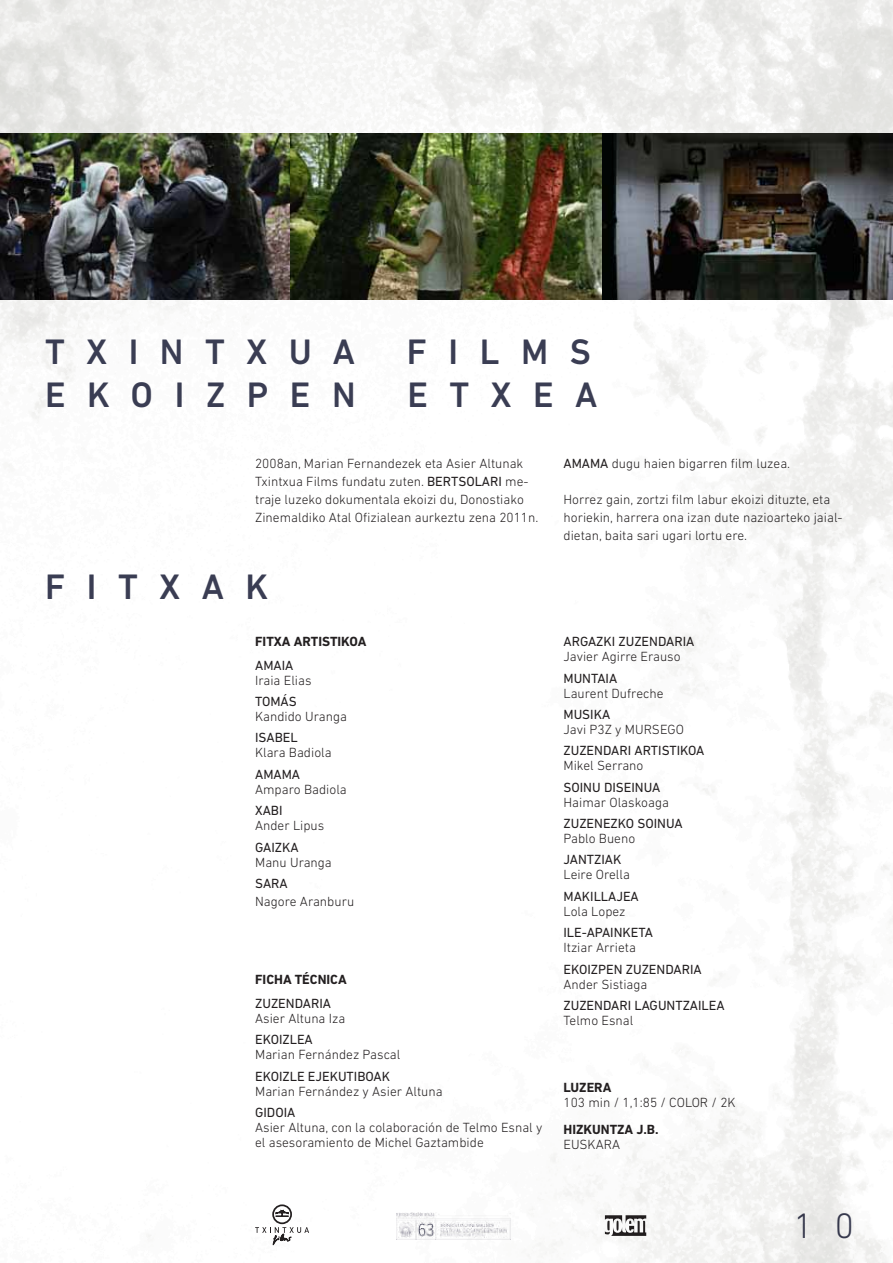
<style>
.page{position:relative;width:893px;height:1263px;background:#fff}
.page>*{position:absolute;margin:0;border:0;box-sizing:border-box;transform-origin:0 0}
.t1{font:500 36px "DIN Next LT Pro";letter-spacing:.6em;color:#3a3d53}
.t2{font:300 36px "DIN Next LT Pro";color:#3a3d53}
.t3{font:300 13.5px/18px "DIN Next LT Pro";color:#231f20}
.t4{font:13.5px "DIN Next LT Pro";color:#231f20}
.t5{font:700 13.5px "DIN Next LT Pro";color:#231f20}
.s1{font-weight:400}
</style>
<div class="page">
<img style="left:0;top:0;width:893px;height:1263px">
<img style="left:0;top:133px;width:893px;height:167px">
<h1 class="t1" style="left:45px;top:331px;width:311px">TXINTXUA</h1>
<h1 class="t1" style="left:407px;top:331px;width:186px">FILMS</h1>
<h1 class="t1" style="left:45px;top:374px;width:312px">EKOIZPEN</h1>
<h1 class="t1" style="left:407px;top:374px;width:192px">ETXEA</h1>
<p class="t3" style="left:255px;top:454px;width:285px">2008an, Marian Fernandezek eta Asier Altunak Txintxua Films fundatu zuten. <span class="s1">BERTSOLARI</span> me&shy;traje luzeko dokumentala ekoizi du, Donostiako Zinemaldiko Atal Ofizialean aurkeztu zena 2011n.</p>
<p class="t3" style="left:563px;top:454px;width:228px"><span class="s1">AMAMA</span> dugu haien bigarren film luzea.</p>
<p class="t3" style="left:563px;top:490px;width:280px">Horrez gain, zortzi film labur ekoizi dituzte, eta horiekin, harrera ona izan dute nazioarteko jaial&shy;dietan, baita sari ugari lortu ere.</p>
<h1 class="t1" style="left:45px;top:566px;width:225px">FITXAK</h1>
<p class="t5" style="left:255px;top:634px;width:113px">FITXA ARTISTIKOA</p>
<p class="t4" style="left:255px;top:657px;width:40px">AMAIA</p>
<p class="t3" style="left:255px;top:671px;width:58px">Iraia Elias</p>
<p class="t4" style="left:255px;top:694px;width:43px">TOMÁS</p>
<p class="t3" style="left:255px;top:707px;width:93px">Kandido Uranga</p>
<p class="t4" style="left:255px;top:730px;width:44px">ISABEL</p>
<p class="t3" style="left:255px;top:744px;width:78px">Klara Badiola</p>
<p class="t4" style="left:255px;top:766px;width:46px">AMAMA</p>
<p class="t3" style="left:255px;top:780px;width:93px">Amparo Badiola</p>
<p class="t4" style="left:255px;top:803px;width:29px">XABI</p>
<p class="t3" style="left:255px;top:816px;width:71px">Ander Lipus</p>
<p class="t4" style="left:255px;top:839px;width:45px">GAIZKA</p>
<p class="t3" style="left:255px;top:853px;width:78px">Manu Uranga</p>
<p class="t4" style="left:255px;top:875px;width:34px">SARA</p>
<p class="t3" style="left:255px;top:892px;width:101px">Nagore Aranburu</p>
<p class="t5" style="left:255px;top:972px;width:93px">FICHA TÉCNICA</p>
<p class="t4" style="left:255px;top:995px;width:77px">ZUZENDARIA</p>
<p class="t3" style="left:255px;top:1009px;width:92px">Asier Altuna Iza</p>
<p class="t4" style="left:255px;top:1032px;width:59px">EKOIZLEA</p>
<p class="t3" style="left:255px;top:1045px;width:147px">Marian Fernández Pascal</p>
<p class="t4" style="left:255px;top:1068px;width:136px">EKOIZLE EJEKUTIBOAK</p>
<p class="t3" style="left:255px;top:1082px;width:189px">Marian Fernández y Asier Altuna</p>
<p class="t4" style="left:255px;top:1104px;width:42px">GIDOIA</p>
<p class="t3" style="left:255px;top:1120px;width:289px;line-height:15px">Asier Altuna, con la colaboración de Telmo Esnal y el asesoramiento de Michel Gaztambide</p>
<p class="t4" style="left:563px;top:634px;width:132px">ARGAZKI ZUZENDARIA</p>
<p class="t3" style="left:563px;top:647px;width:119px">Javier Agirre Erauso</p>
<p class="t4" style="left:563px;top:670px;width:55px">MUNTAIA</p>
<p class="t3" style="left:563px;top:684px;width:102px">Laurent Dufreche</p>
<p class="t4" style="left:563px;top:706px;width:48px">MUSIKA</p>
<p class="t3" style="left:563px;top:720px;width:122px">Javi P3Z y MURSEGO</p>
<p class="t4" style="left:563px;top:743px;width:142px">ZUZENDARI ARTISTIKOA</p>
<p class="t3" style="left:563px;top:756px;width:81px">Mikel Serrano</p>
<p class="t4" style="left:563px;top:779px;width:98px">SOINU DISEINUA</p>
<p class="t3" style="left:563px;top:793px;width:107px">Haimar Olaskoaga</p>
<p class="t4" style="left:563px;top:816px;width:121px">ZUZENEZKO SOINUA</p>
<p class="t3" style="left:563px;top:829px;width:73px">Pablo Bueno</p>
<p class="t4" style="left:563px;top:852px;width:59px">JANTZIAK</p>
<p class="t3" style="left:563px;top:866px;width:68px">Leire Orella</p>
<p class="t4" style="left:563px;top:888px;width:77px">MAKILLAJEA</p>
<p class="t3" style="left:563px;top:902px;width:64px">Lola Lopez</p>
<p class="t4" style="left:563px;top:925px;width:91px">ILE-APAINKETA</p>
<p class="t3" style="left:563px;top:938px;width:74px">Itziar Arrieta</p>
<p class="t4" style="left:563px;top:961px;width:140px">EKOIZPEN ZUZENDARIA</p>
<p class="t3" style="left:563px;top:975px;width:86px">Ander Sistiaga</p>
<p class="t4" style="left:563px;top:997px;width:163px">ZUZENDARI LAGUNTZAILEA</p>
<p class="t3" style="left:563px;top:1011px;width:71px">Telmo Esnal</p>
<p class="t5" style="left:563px;top:1080px;width:49px">LUZERA</p>
<p class="t3" style="left:563px;top:1093px;width:174px">103 min / 1,1:85 / COLOR / 2K</p>
<p class="t5" style="left:563px;top:1121px;width:97px">HIZKUNTZA J.B.</p>
<p class="t3" style="left:563px;top:1135px;width:58px">EUSKARA</p>
<h1 class="t2" style="left:794px;top:1205px;width:61px">1 0</h1>
</div>
